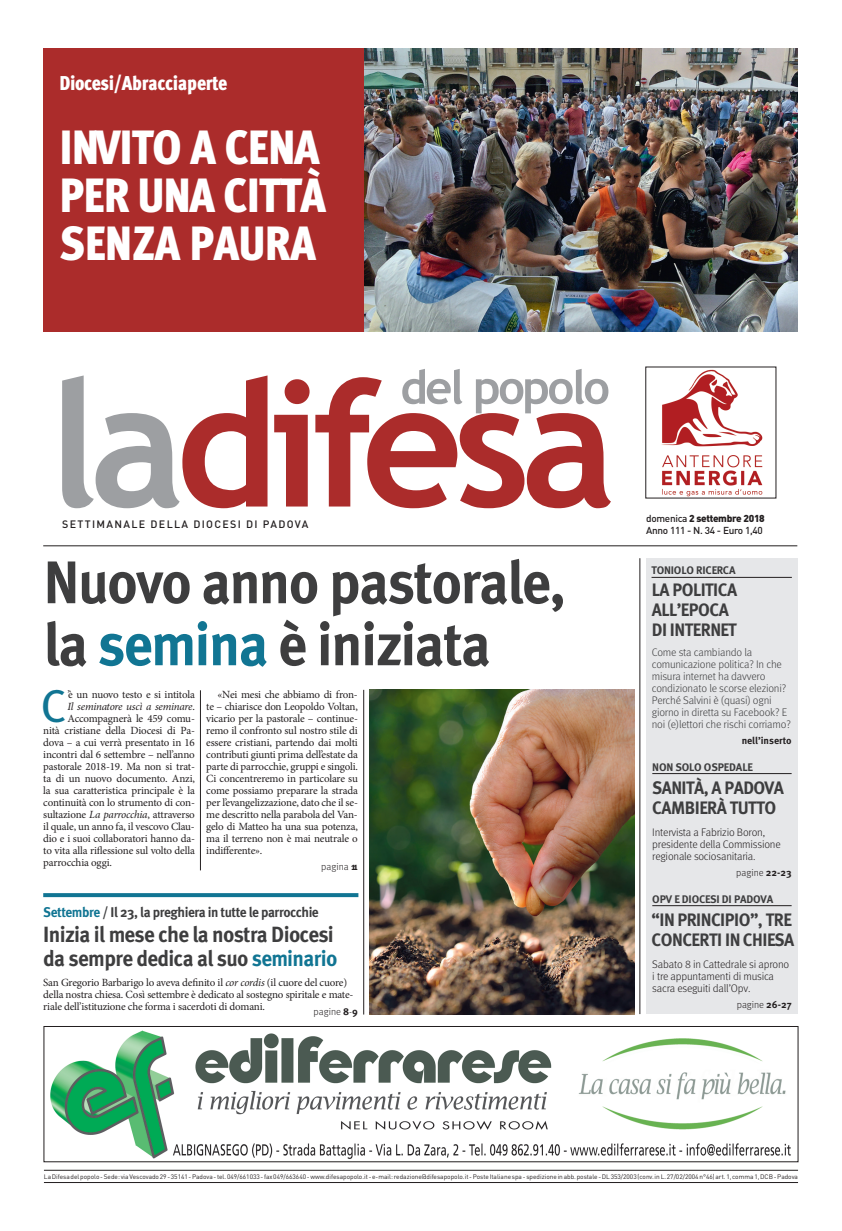
<style>
.page{position:relative;width:842px;height:1231px;background:#fff}
.page>*{position:absolute;margin:0;border:0;box-sizing:border-box;transform-origin:0 0}
.t1{font:700 60px/62px "FF Meta Pro";letter-spacing:-.03em;color:#3e3e3f;scale:.95 1}
.t2{font:900 condensed 48px/48px "FF Meta Pro";letter-spacing:-.02em;color:#fff}
.t3{font:45.8px "FF Meta Pro";color:#117593}
.t4{font:700 22px/24px "FF Meta Pro";letter-spacing:-.03em;color:#3e3e3f;scale:.95 1}
.t5{font:900 condensed 20px "FF Meta Pro";letter-spacing:-.015em;color:#fff}
.t6{font:700 18px/20px "FF Meta Pro";letter-spacing:-.03em;color:#3e3e3f;scale:.95 1}
.t7{font:700 14px "FF Meta Pro";letter-spacing:-.03em;color:#3e3e3f;scale:.95 1}
.t8{font:11px/12px "Minion Pro";letter-spacing:-.015em;color:#231f20}
.t9{font:300 11px/12px "FF Meta Pro";letter-spacing:-.015em;color:#3e3e3f}
.t10{font:300 11px/12px "FF Meta Pro";letter-spacing:-.015em;color:#231f20}
.t11{font:700 11px "FF Meta Pro";letter-spacing:-.015em;color:#3e3e3f}
.t12{font:italic 11px "Minion Pro";letter-spacing:-.025em;color:#231f20}
.t13{font:500 10.6px "DIN Pro";letter-spacing:.125em;color:#231f20}
.t14{font:500 10px/12px "DIN Pro";letter-spacing:-.03em;color:#231f20}
.t15{font:300 10px "FF Meta Pro";color:#231f20}
.t16{font:700 10px "FF Meta Pro";color:#231f20}
.t17{font:6.5px "DIN Pro";color:#231f20}
.s1{color:#117593}
.s2{font-style:normal}
.s3{font-style:italic}
.s4{font-weight:700}
.s5{font-weight:900}
</style>
<div class="page">
<img style="left:364px;top:48px;width:433px;height:284px">
<div style="left:43px;top:48px;width:321px;height:284px;background:#ab2c2b"></div>
<hr style="left:640px;top:558px;width:1px;height:455px;background:#231f20">
<img style="left:50px;top:1030px;width:741px;height:129px">
<div style="left:44px;top:1026px;width:754px;height:135px;border:1px solid #231f20"></div>
<hr style="left:43px;top:545px;width:754px;height:1px;background:#231f20">
<svg style="left:43px;top:893px;width:315px;height:4px"></svg>
<hr style="left:363px;top:689px;width:1px;height:325px;background:#231f20">
<hr style="left:200px;top:690px;width:1px;height:180px;background:#231f20">
<img style="left:369px;top:689px;width:265px;height:325px">
<svg style="left:274px;top:377px;width:337px;height:131px;fill:#ab2c2b"></svg>
<svg style="left:62px;top:375px;width:205px;height:133px"></svg>
<svg style="left:402px;top:369px;width:206px;height:44px"></svg>
<img style="left:661px;top:369px;width:102px;height:127px">
<div style="left:646px;top:558px;width:152px;height:455px;background:#e6e7e9"></div>
<hr style="left:652px;top:905px;width:140px;height:1px;background:#231f20">
<hr style="left:652px;top:773px;width:140px;height:1px;background:#231f20">
<hr style="left:651px;top:577px;width:141px;height:1px;background:#231f20">
<hr style="left:44px;top:1182px;width:754px;height:1px;background:#231f20">
<hr style="left:44px;top:1169px;width:754px;height:1px;background:#231f20">
<h3 class="t5" style="left:59px;top:67px;width:170px">Diocesi/Abracciaperte</h3>
<h2 class="t2" style="left:59px;top:121px;width:268px">INVITO A CENA<br>PER UNA CITTÀ<br>SENZA PAURA</h2>
<p class="t13" style="left:62px;top:517px;width:248px">SETTIMANALE DELLA DIOCESI DI PADOVA</p>
<h1 class="t1" style="left:43px;top:547px;width:552px">Nuovo anno pastorale, la <span class="s1">semina</span> è iniziata</h1>
<h3 class="t3" style="left:40px;top:670px;width:28px">C</h3>
<p class="t8" style="left:68px;top:688px;width:129px">’è un nuovo testo e si intitola</p>
<p class="t12" style="left:68px;top:698px;width:129px">Il seminatore uscì a seminare<span class="s2">.</span></p>
<p class="t8" style="left:68px;top:712px;width:129px">Accompagnerà le 459 comu-</p>
<p class="t8" style="left:43px;top:724px;width:153px">nità cristiane della Diocesi di Pa-</p>
<p class="t8" style="left:43px;top:736px;width:153px">dova – a cui verrà presentato in 16</p>
<p class="t8" style="left:43px;top:748px;width:153px">incontri dal 6 settembre – nell’anno</p>
<p class="t8" style="left:43px;top:760px;width:153px">pastorale 2018-19. Ma non si trat-</p>
<p class="t8" style="left:43px;top:772px;width:153px">ta di un nuovo documento. Anzi,</p>
<p class="t8" style="left:43px;top:784px;width:153px">la sua caratteristica principale è la</p>
<p class="t8" style="left:43px;top:796px;width:153px">continuità con lo strumento di con-</p>
<p class="t8" style="left:43px;top:808px;width:153px">sultazione <span class="s3">La parrocchia</span>, attraverso</p>
<p class="t8" style="left:43px;top:820px;width:153px">il quale, un anno fa, il vescovo Clau-</p>
<p class="t8" style="left:43px;top:832px;width:153px">dio e i suoi collaboratori hanno da-</p>
<p class="t8" style="left:43px;top:844px;width:153px">to vita alla riflessione sul volto della</p>
<p class="t8" style="left:43px;top:856px;width:70px">parrocchia oggi.</p>
<p class="t8" style="left:206px;top:688px;width:153px;text-align:justify;text-indent:11px">«Nei mesi che abbiamo di fron&shy;te – chiarisce don Leopoldo Voltan, vicario per la pastorale – continue&shy;remo il confronto sul nostro stile di essere cristiani, partendo dai molti contributi giunti prima dell’estate da parte di parrocchie, gruppi e singoli.<br>Ci concentreremo in particolare su come possiamo preparare la strada per l’evangelizzazione, dato che il se&shy;me descritto nella parabola del Van&shy;gelo di Matteo ha una sua potenza, ma il terreno non è mai neutrale o indifferente».</p>
<p class="t15" style="left:321px;top:859px;width:38px">pagina <span class="s4">11</span></p>
<p class="t7" style="left:43px;top:901px;width:292px"><span class="s1">Settembre</span> / Il 23, la preghiera in tutte le parrocchie</p>
<h3 class="t4" style="left:43px;top:921px;width:311px">Inizia il mese che la nostra Diocesi da sempre dedica al suo <span class="s1">seminario</span></h3>
<p class="t8" style="left:43px;top:976px;width:312px">San Gregorio Barbarigo lo aveva definito il <span class="s3">cor cordis</span> (il cuore del cuore) della nostra chiesa. Così settembre è dedicato al sostegno spiritale e mate&shy;riale dell’istituzione che forma i sacerdoti di domani.</p>
<p class="t15" style="left:314px;top:1003px;width:46px">pagine <span class="s4">8</span>-<span class="s4">9</span></p>
<p class="t14" style="left:646px;top:512px;width:120px">domenica <span class="s5">2 settembre 2018<br></span>Anno 111 - N. 34 - Euro 1,40</p>
<p class="t11" style="left:651px;top:562px;width:7px">toniolo</p>
<p class="t11" style="left:696px;top:562px;width:7px">ricerca</p>
<h3 class="t6" style="left:652px;top:578px;width:91px">LA POLITICA<br>ALL’EPOCA<br>DI INTERNET</h3>
<p class="t9" style="left:652px;top:645px;width:141px">Come sta cambiando la comunicazione politica? In che misura internet ha davvero condizionato le scorse elezioni?<br>Perché Salvini è (quasi) ogni giorno in diretta su Facebook? E noi (e)lettori che rischi corriamo?</p>
<p class="t16" style="left:742px;top:732px;width:51px">nell’inserto</p>
<p class="t11" style="left:652px;top:758px;width:102px">NON SOLO OSPEDALE</p>
<h3 class="t6" style="left:652px;top:776px;width:140px">SANITà, A PADOVA<br>CAMBIERÀ TUTTO</h3>
<p class="t10" style="left:652px;top:825px;width:130px">Intervista a Fabrizio Boron, presidente della Commissione regionale sociosanitaria.</p>
<p class="t15" style="left:736px;top:865px;width:57px">pagine <span class="s4">22-23</span></p>
<p class="t11" style="left:652px;top:890px;width:8px">opv</p>
<p class="t11" style="left:674px;top:890px;width:14px">e diocesi</p>
<p class="t11" style="left:722px;top:890px;width:20px">di padova</p>
<h3 class="t6" style="left:651px;top:908px;width:152px">“IN PRINCIPIO”, TRE<br>CONCERTI IN CHIESA</h3>
<p class="t10" style="left:652px;top:957px;width:138px">Sabato 8 in Cattedrale si aprono i tre appuntamenti di musica sacra eseguiti dall’Opv.</p>
<p class="t15" style="left:737px;top:997px;width:56px">pagine <span class="s4">26-27</span></p>
<p class="t17" style="left:44px;top:1171px;width:755px">La Difesa del popolo - Sede: via Vescovado 29 - 35141 - Padova - tel. 049/661033 - fax 049/663640 - www.difesapopolo.it - e-mail: redazione@difesapopolo.it - Poste Italiane spa - spedizione in abb. postale - DL 353/2003 (conv. in L. 27/02/2004 n°46) art. 1, comma 1, DCB - Padova</p>
</div>
